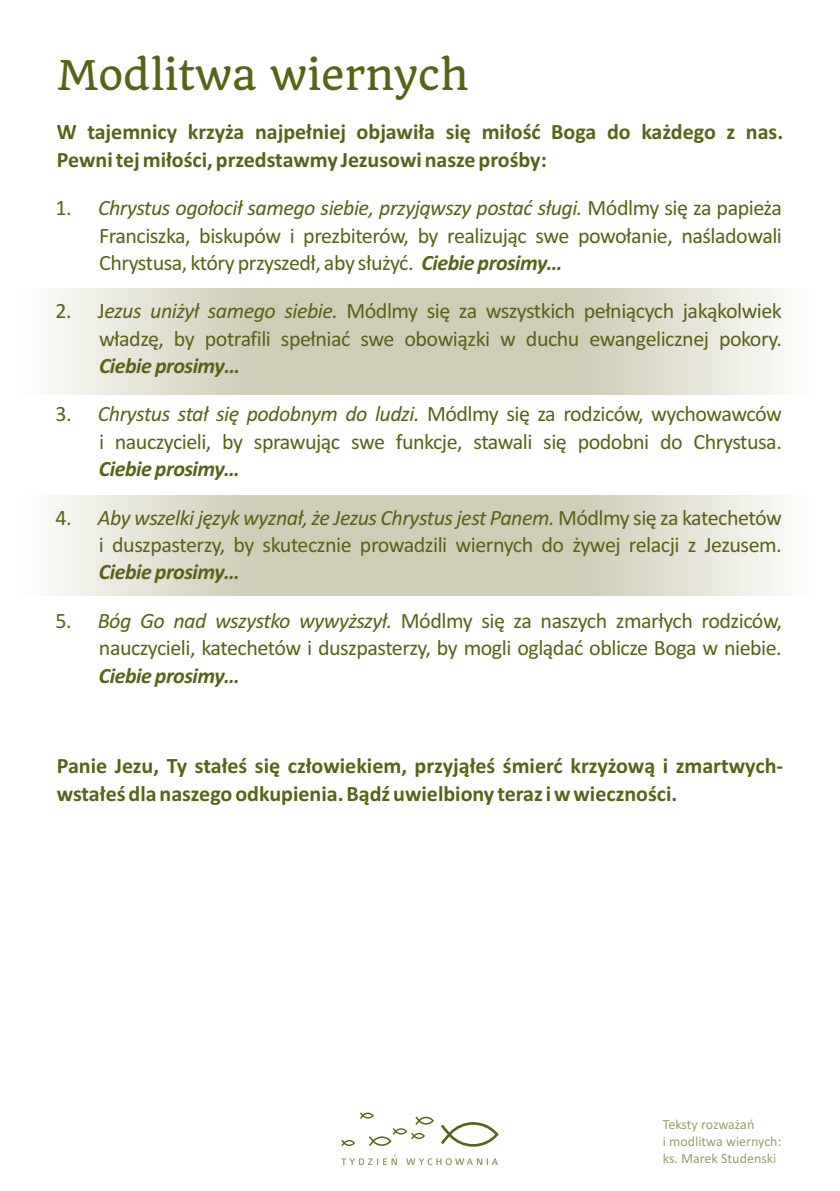
<style>
.page{position:relative;width:840px;height:1191px;background:#fff}
.page>*{position:absolute;margin:0;border:0;box-sizing:border-box;transform-origin:0 0}
.t1{font:40px "Quando";color:#5a6217}
.t2{font:22px/27.4px "Calibri";letter-spacing:-.025em;color:#5a6217;text-align:right}
.t3{font:700 22px/27.4px "Calibri";color:#5a6217}
.t4{font:italic 700 22px "Calibri";letter-spacing:-.025em;color:#5a6217}
.t5{font:14px/17px "Calibri";color:#9c9d70}
.s1{font-style:italic}
.s2{font-weight:700;font-style:italic}
</style>
<div class="page">
<svg style="left:50px;top:495px;width:367px;height:100px;background:#dad8c7"></svg>
<svg style="left:417px;top:495px;width:367px;height:100px;background:#dad8c7"></svg>
<svg style="left:50px;top:288px;width:367px;height:107px;background:#dad8c7"></svg>
<svg style="left:417px;top:288px;width:367px;height:107px;background:#dad8c7"></svg>
<svg style="left:341px;top:1112px;width:157px;height:34px"></svg>
<svg style="left:341px;top:1154px;width:156px;height:11px"></svg>
<h1 class="t1" style="left:57px;top:51px;width:413px">Modlitwa wiernych</h1>
<p class="t3" style="left:57px;top:120px;width:727px">W tajemnicy krzyża najpełniej objawiła się miłość Boga do każdego z nas.<br>Pewni tej miłości, przedstawmy Jezusowi nasze prośby:</p>
<p class="t2" style="left:99px;top:196px;width:684px;text-align:justify;text-indent:-43px">1. <span class="s1">Chrystus ogołocił samego siebie, przyjąwszy postać sługi.</span> Módlmy się za papieża Franciszka, biskupów i prezbiterów, by realizując swe powołanie, naśladowali Chrystusa, który przyszedł, aby służyć. <span class="s2">Ciebie prosimy…</span></p>
<p class="t2" style="left:55px;top:299px;width:727px">2. J<span class="s1">ezus uniżył samego siebie.</span> Módlmy się za wszystkich pełniących jakąkolwiek władzę, by potrafili spełniać swe obowiązki w duchu ewangelicznej pokory.</p>
<p class="t4" style="left:99px;top:356px;width:142px">Ciebie prosimy…</p>
<p class="t2" style="left:55px;top:402px;width:727px">3. <span class="s1">Chrystus stał się podobnym do ludzi.</span> Módlmy się za rodziców, wychowawców i nauczycieli, by sprawując swe funkcje, stawali się podobni do Chrystusa.</p>
<p class="t4" style="left:99px;top:460px;width:142px">Ciebie prosimy…</p>
<p class="t2" style="left:55px;top:505px;width:727px">4. <span class="s1">Aby wszelki język wyznał, że Jezus Chrystus jest Panem.</span> Módlmy się za katechetów i duszpasterzy, by skutecznie prowadzili wiernych do żywej relacji z Jezusem.</p>
<p class="t4" style="left:99px;top:563px;width:142px">Ciebie prosimy…</p>
<p class="t2" style="left:55px;top:608px;width:727px">5. <span class="s1">Bóg Go nad wszystko wywyższył.</span> Módlmy się za naszych zmarłych rodziców, nauczycieli, katechetów i duszpasterzy, by mogli oglądać oblicze Boga w niebie.</p>
<p class="t4" style="left:99px;top:666px;width:142px">Ciebie prosimy…</p>
<p class="t3" style="left:57px;top:754px;width:727px">Panie Jezu, Ty stałeś się człowiekiem, przyjąłeś śmierć krzyżową i zmartwych&shy;wstałeś dla naszego odkupienia. Bądź uwielbiony teraz i w wieczności.</p>
<p class="t5" style="left:662px;top:1117px;width:120px">Teksty rozważań<br>i modlitwa wiernych: ks. Marek Studenski</p>
</div>
